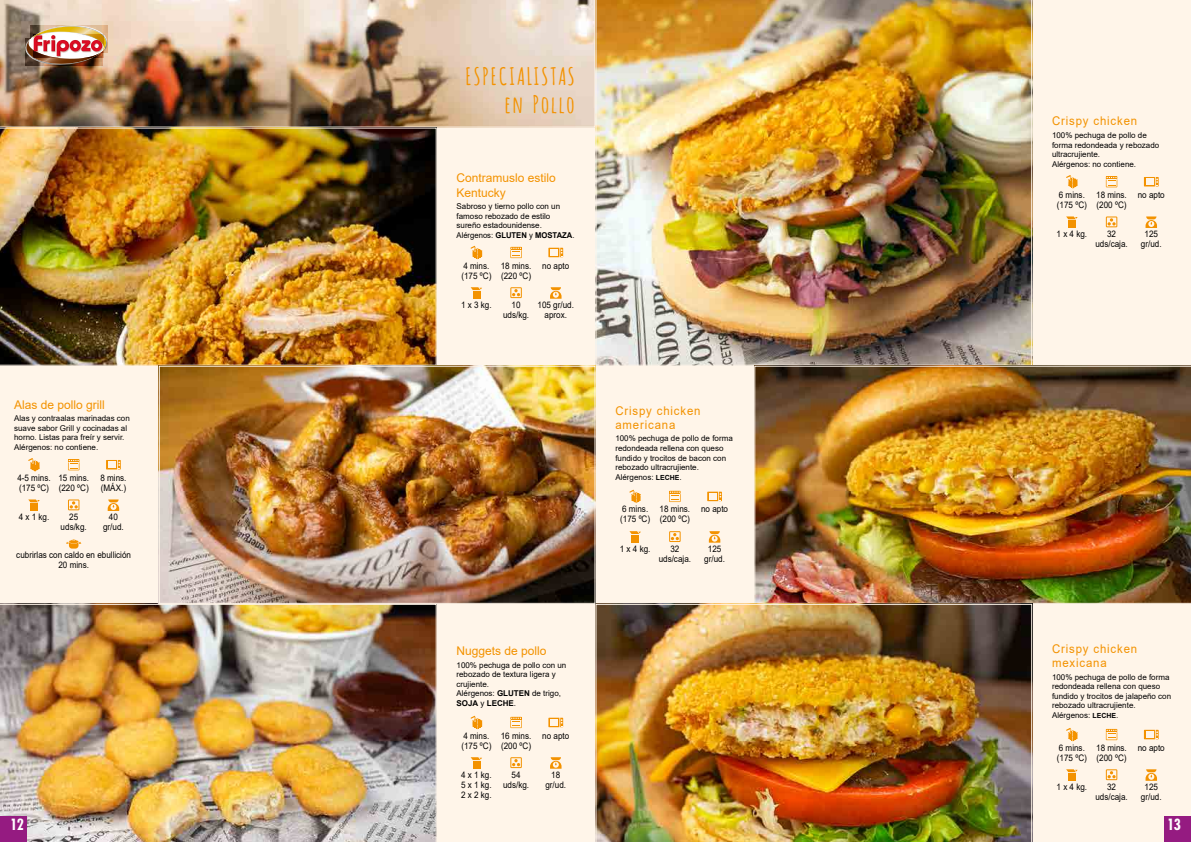
<style>
.page{position:relative;width:1191px;height:842px;background:#fff5e9}
.page>*{position:absolute;margin:0;border:0;box-sizing:border-box;transform-origin:0 0}
.t1{font:700 23.6px/28.4px "Amatica SC";color:#f39200;text-align:right}
.t2{font:700 17px "Futura PT Cond";color:#fff}
.t3{font:12px/14.4px "Arial";letter-spacing:.075em;color:#f39200;scale:.95 1}
.t4{font:12px/14.4px "Arial";color:#f39200}
.t5{font:9px/10px "Arial";color:#000;scale:.9 1}
.t6{font:8px/9.6px "Arial";color:#000}
.s1{font-weight:700}
.s2{font-weight:700;font-size:7px}
</style>
<div class="page">
<img style="left:0;top:0;width:595px;height:128px">
<img style="left:0;top:604px;width:437px;height:238px">
<img style="left:595px;top:0;width:437px;height:366px">
<img style="left:754px;top:366px;width:437px;height:238px">
<img style="left:0;top:128px;width:437px;height:238px">
<img style="left:595px;top:604px;width:437px;height:238px">
<svg style="left:25px;top:25px;width:82px;height:40px;background:#ad8e64"></svg>
<img style="left:34px;top:35px;width:68px;height:21px">
<img style="left:161px;top:368px;width:432px;height:234px">
<div style="left:159px;top:366px;width:436px;height:238px;border:1px solid #fff5e9"></div>
<svg style="left:470px;top:716px;width:13px;height:13px"></svg>
<svg style="left:510px;top:717px;width:12px;height:11px"></svg>
<svg style="left:548px;top:718px;width:15px;height:9px"></svg>
<div style="left:550px;top:719px;width:8px;height:7px;background:#fff5e9"></div>
<div style="left:473px;top:761px;width:7px;height:7px;background:#f39200"></div>
<svg style="left:470px;top:757px;width:12px;height:3px"></svg>
<svg style="left:510px;top:757px;width:12px;height:11px"></svg>
<svg style="left:550px;top:757px;width:11px;height:12px"></svg>
<svg style="left:470px;top:246px;width:13px;height:13px"></svg>
<svg style="left:510px;top:247px;width:12px;height:11px"></svg>
<svg style="left:548px;top:248px;width:15px;height:9px"></svg>
<div style="left:550px;top:249px;width:8px;height:7px;background:#fff5e9"></div>
<div style="left:473px;top:291px;width:7px;height:8px;background:#f39200"></div>
<svg style="left:470px;top:287px;width:12px;height:3px"></svg>
<svg style="left:510px;top:287px;width:12px;height:11px"></svg>
<svg style="left:550px;top:287px;width:11px;height:12px"></svg>
<svg style="left:1066px;top:175px;width:12px;height:13px"></svg>
<svg style="left:1105px;top:176px;width:12px;height:11px"></svg>
<svg style="left:1143px;top:177px;width:15px;height:9px"></svg>
<div style="left:1145px;top:179px;width:8px;height:6px;background:#fff5e9"></div>
<div style="left:1068px;top:220px;width:8px;height:8px;background:#f39200"></div>
<svg style="left:1066px;top:216px;width:11px;height:3px"></svg>
<svg style="left:1105px;top:216px;width:12px;height:11px"></svg>
<svg style="left:1145px;top:216px;width:12px;height:12px"></svg>
<svg style="left:629px;top:490px;width:12px;height:13px"></svg>
<svg style="left:669px;top:491px;width:11px;height:11px"></svg>
<svg style="left:707px;top:492px;width:15px;height:9px"></svg>
<div style="left:709px;top:493px;width:8px;height:6px;background:#fff5e9"></div>
<div style="left:631px;top:535px;width:8px;height:7px;background:#f39200"></div>
<svg style="left:629px;top:531px;width:12px;height:3px"></svg>
<svg style="left:669px;top:531px;width:11px;height:11px"></svg>
<svg style="left:709px;top:531px;width:11px;height:12px"></svg>
<svg style="left:1066px;top:728px;width:12px;height:13px"></svg>
<svg style="left:1105px;top:729px;width:12px;height:11px"></svg>
<svg style="left:1143px;top:730px;width:15px;height:9px"></svg>
<div style="left:1145px;top:731px;width:8px;height:7px;background:#fff5e9"></div>
<div style="left:1068px;top:773px;width:8px;height:8px;background:#f39200"></div>
<svg style="left:1066px;top:769px;width:11px;height:3px"></svg>
<svg style="left:1105px;top:769px;width:12px;height:11px"></svg>
<svg style="left:1145px;top:769px;width:12px;height:12px"></svg>
<svg style="left:28px;top:458px;width:12px;height:13px"></svg>
<svg style="left:68px;top:459px;width:11px;height:11px"></svg>
<svg style="left:106px;top:460px;width:15px;height:9px"></svg>
<div style="left:108px;top:462px;width:8px;height:6px;background:#fff5e9"></div>
<div style="left:30px;top:503px;width:8px;height:8px;background:#f39200"></div>
<svg style="left:28px;top:499px;width:12px;height:3px"></svg>
<svg style="left:68px;top:499px;width:11px;height:11px"></svg>
<svg style="left:108px;top:499px;width:11px;height:12px"></svg>
<svg style="left:66px;top:539px;width:15px;height:10px"></svg>
<div style="left:0;top:816px;width:27px;height:26px;background:#951b81"></div>
<div style="left:1164px;top:816px;width:27px;height:26px;background:#951b81"></div>
<h3 class="t4" style="left:14px;top:397px;width:92px">Alas de pollo grill</h3>
<p class="t6" style="left:14px;top:413px;width:117px">Alas y contraalas marinadas con suave sabor Grill y cocinadas al horno. Listas para freír y servir.<br>Alérgenos: no contiene.</p>
<p class="t5" style="left:17px;top:472px;width:39px">4-5 mins. (175 ºC)</p>
<p class="t5" style="left:58px;top:472px;width:36px">15 mins. (220 ºC)</p>
<p class="t5" style="left:100px;top:472px;width:31px">8 mins. (MÁX.)</p>
<p class="t5" style="left:19px;top:512px;width:36px">4 x 1 kg.</p>
<p class="t5" style="left:61px;top:512px;width:31px;text-align:center">25 uds/kg.</p>
<p class="t5" style="left:103px;top:512px;width:25px;text-align:center">40 gr/ud.</p>
<p class="t5" style="left:16px;top:550px;width:129px;text-align:center">cubrirlas con caldo en ebullición<br>20 mins.</p>
<h1 class="t1" style="left:464px;top:60px;width:113px">ESPECIALISTAS en Pollo</h1>
<h3 class="t4" style="left:456px;top:171px;width:101px">Contramuslo estilo<br>Kentucky</h3>
<p class="t6" style="left:456px;top:201px;width:120px">Sabroso y tierno pollo con un famoso rebozado de estilo sureño estadounidense.<br>Alérgenos: <span class="s1">GLUTEN</span> y <span class="s1">MOSTAZA</span>.</p>
<p class="t5" style="left:461px;top:260px;width:35px">4 mins. (175 ºC)</p>
<p class="t5" style="left:501px;top:260px;width:36px">18 mins. (220 ºC)</p>
<p class="t5" style="left:542px;top:260px;width:32px">no apto</p>
<p class="t5" style="left:461px;top:300px;width:36px">1 x 3 kg.</p>
<p class="t5" style="left:503px;top:300px;width:31px;text-align:center">10 uds/kg.</p>
<p class="t5" style="left:537px;top:300px;width:42px;text-align:center">105 gr/ud. aprox.</p>
<h3 class="t4" style="left:456px;top:643px;width:92px">Nuggets de pollo</h3>
<p class="t6" style="left:456px;top:660px;width:111px">100% pechuga de pollo con un rebozado de textura ligera y crujiente.<br>Alérgenos: <span class="s1">GLUTEN</span> de trigo,<br><span class="s1">SOJA</span> y <span class="s1">LECHE</span>.</p>
<p class="t5" style="left:461px;top:730px;width:35px">4 mins. (175 ºC)</p>
<p class="t5" style="left:501px;top:730px;width:36px">16 mins. (200 ºC)</p>
<p class="t5" style="left:542px;top:730px;width:32px">no apto</p>
<p class="t5" style="left:461px;top:770px;width:36px;text-align:justify">4 x 1 kg.<br>5 x 1 kg.<br>2 x 2 kg.</p>
<p class="t5" style="left:503px;top:770px;width:31px;text-align:center">54 uds/kg.</p>
<p class="t5" style="left:545px;top:770px;width:25px;text-align:center">18 gr/ud.</p>
<h3 class="t3" style="left:615px;top:403px;width:91px">Crispy chicken americana</h3>
<p class="t6" style="left:615px;top:434px;width:119px">100% pechuga de pollo de forma redondeada rellena con queso fundido y trocitos de bacon con rebozado ultracrujiente.<br>Alérgenos: <span class="s2">LECHE</span>.</p>
<p class="t5" style="left:620px;top:504px;width:35px">6 mins. (175 ºC)</p>
<p class="t5" style="left:659px;top:504px;width:36px">18 mins. (200 ºC)</p>
<p class="t5" style="left:701px;top:504px;width:32px">no apto</p>
<p class="t5" style="left:620px;top:544px;width:36px">1 x 4 kg.</p>
<p class="t5" style="left:658px;top:544px;width:38px;text-align:center">32 uds/caja.</p>
<p class="t5" style="left:704px;top:544px;width:25px;text-align:center">125 gr/ud.</p>
<h3 class="t3" style="left:1052px;top:114px;width:91px">Crispy chicken</h3>
<p class="t6" style="left:1052px;top:130px;width:109px">100% pechuga de pollo de forma redondeada y rebozado ultracrujiente.<br>Alérgenos: no contiene.</p>
<p class="t5" style="left:1057px;top:190px;width:35px">6 mins. (175 ºC)</p>
<p class="t5" style="left:1096px;top:190px;width:36px">18 mins. (200 ºC)</p>
<p class="t5" style="left:1137px;top:190px;width:32px">no apto</p>
<p class="t5" style="left:1056px;top:229px;width:36px">1 x 4 kg.</p>
<p class="t5" style="left:1095px;top:229px;width:38px;text-align:center">32 uds/caja.</p>
<p class="t5" style="left:1141px;top:229px;width:25px;text-align:center">125 gr/ud.</p>
<h3 class="t3" style="left:1052px;top:641px;width:91px">Crispy chicken mexicana</h3>
<p class="t6" style="left:1052px;top:672px;width:121px">100% pechuga de pollo de forma redondeada rellena con queso fundido y trocitos de jalapeño con rebozado ultracrujiente.<br>Alérgenos: <span class="s2">LECHE</span>.</p>
<p class="t5" style="left:1057px;top:742px;width:35px">6 mins. (175 ºC)</p>
<p class="t5" style="left:1096px;top:742px;width:36px">18 mins. (200 ºC)</p>
<p class="t5" style="left:1137px;top:742px;width:32px">no apto</p>
<p class="t5" style="left:1056px;top:782px;width:36px">1 x 4 kg.</p>
<p class="t5" style="left:1095px;top:782px;width:38px;text-align:center">32 uds/caja.</p>
<p class="t5" style="left:1141px;top:782px;width:25px;text-align:center">125 gr/ud.</p>
<h2 class="t2" style="left:10px;top:815px;width:15px">12</h2>
<h2 class="t2" style="left:1167px;top:815px;width:15px">13</h2>
</div>
